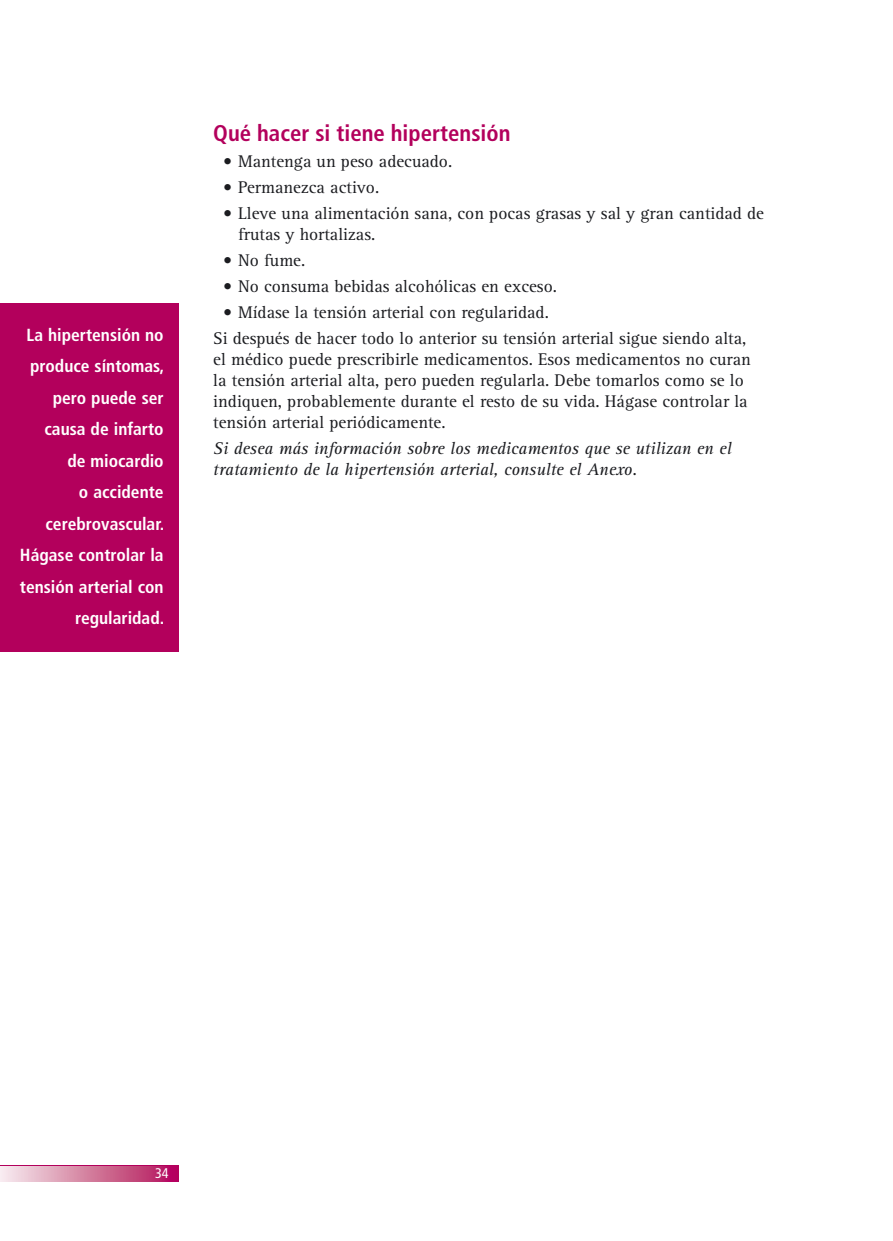
<style>
.page{position:relative;width:893px;height:1241px;background:#fff}
.page>*{position:absolute;margin:0;border:0;box-sizing:border-box;transform-origin:0 0}
.t1{font:700 condensed 22.75px "Frutiger";color:#b3005c}
.t2{font:17.5px/21px "Rotis Serif";color:#1b1c20}
.t3{font:700 condensed 17.5px/31.5px "Frutiger";color:#fff;text-align:right}
.t4{font:italic 17.5px/21px "Rotis Serif";color:#1b1c20}
.t5{font:condensed 14px "Frutiger";color:#fff}
</style>
<div class="page">
<svg style="left:0;top:1166px;width:179px;height:15px;background:#d47ca1"></svg>
<hr style="left:0;top:1165px;width:179px;height:1px;background:#b3005c">
<div style="left:0;top:303px;width:179px;height:348px;background:#b3005c"></div>
<p class="t3" style="left:20px;top:319px;width:146px">La hipertensión no produce síntomas, pero puede ser causa de infarto<br>de miocardio<br>o accidente cerebrovascular.<br>Hágase controlar la tensión arterial con regularidad.</p>
<h1 class="t1" style="left:213px;top:120px;width:299px">Qué hacer si tiene hipertensión</h1>
<p class="t2" style="left:223px;top:151px;width:231px">• Mantenga un peso adecuado.</p>
<p class="t2" style="left:223px;top:177px;width:157px">• Permanezca activo.</p>
<p class="t2" style="left:238px;top:203px;width:527px;text-indent:-15px">• Lleve una alimentación sana, con pocas grasas y sal y gran cantidad de frutas y hortalizas.</p>
<p class="t2" style="left:223px;top:250px;width:84px">• No fume.</p>
<p class="t2" style="left:223px;top:276px;width:335px">• No consuma bebidas alcohólicas en exceso.</p>
<p class="t2" style="left:213px;top:300px;width:535px;line-height:25.9px;text-indent:10px">• Mídase la tensión arterial con regularidad.<br>Si después de hacer todo lo anterior su tensión arterial sigue siendo alta,</p>
<p class="t2" style="left:213px;top:349px;width:539px">el médico puede prescribirle medicamentos. Esos medicamentos no curan la tensión arterial alta, pero pueden regularla. Debe tomarlos como se lo indiquen, probablemente durante el resto de su vida. Hágase controlar la tensión arterial periódicamente.</p>
<p class="t4" style="left:213px;top:438px;width:520px">Si desea más información sobre los medicamentos que se utilizan en el tratamiento de la hipertensión arterial, consulte el Anexo.</p>
<p class="t5" style="left:155px;top:1164px;width:15px">34</p>
</div>
